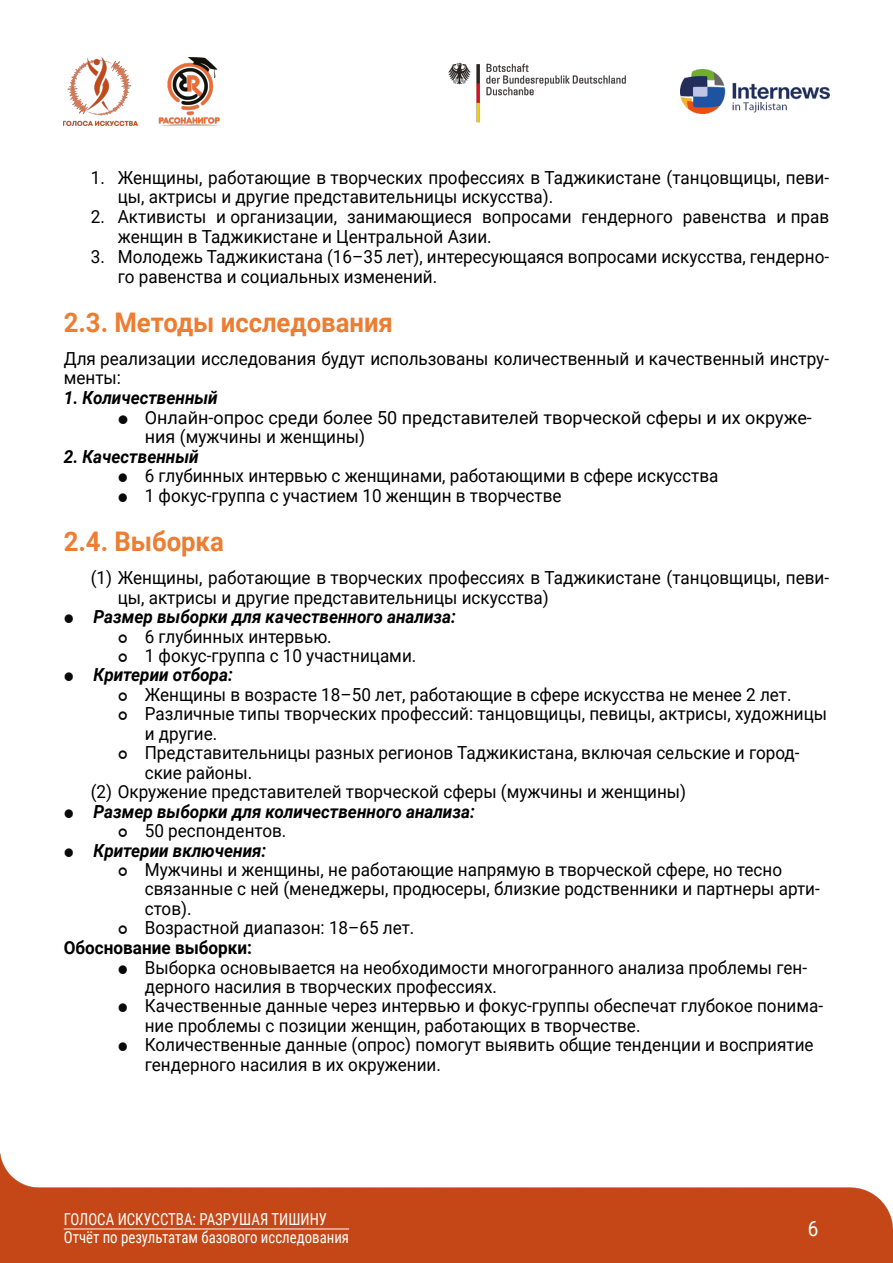
<style>
.page{position:relative;width:893px;height:1263px;background:#fff}
.page>*{position:absolute;margin:0;border:0;box-sizing:border-box;transform-origin:0 0}
.t1{font:700 27px "Roboto";color:#ed7d31;scale:.95 1}
.t2{font:21px "Roboto";color:#fff;scale:.9 1}
.t3{font:18px/19.4px "Roboto";color:#000;scale:.95 1}
.t4{font:italic 700 18px "Roboto";color:#000;scale:.95 1}
.t5{font:18px/19.5px "Roboto";color:#000}
.t6{font:700 18px "Roboto";color:#000;scale:.95 1}
.t7{font:16.5px/17.9px "Roboto Condensed";color:#fff;scale:.9 1}
</style>
<div class="page">
<img style="left:0;top:1153px;width:893px;height:110px">
<hr style="left:64px;top:1228px;width:285px;height:1px;background:#fff">
<img style="left:448px;top:62px;width:178px;height:61px">
<img style="left:681px;top:69px;width:148px;height:45px">
<img style="left:158px;top:57px;width:62px;height:69px">
<img style="left:64px;top:58px;width:73px;height:67px">
<p class="t3" style="left:118px;top:167px;width:750px;line-height:19.8px;text-indent:-27px">1. Женщины, работающие в творческих профессиях в Таджикистане (танцовщицы, певи&shy;цы, актрисы и другие представительницы искусства).</p>
<p class="t3" style="left:118px;top:206px;width:750px;line-height:19.8px;text-indent:-27px">2. Активисты и организации, занимающиеся вопросами гендерного равенства и прав женщин в Таджикистане и Центральной Азии.</p>
<p class="t3" style="left:118px;top:246px;width:750px;line-height:19.8px;text-indent:-27px">3. Молодежь Таджикистана (16–35 лет), интересующаяся вопросами искусства, гендерно&shy;го равенства и социальных изменений.</p>
<h1 class="t1" style="left:64px;top:304px;width:348px">2.3. Методы исследования</h1>
<p class="t3" style="left:64px;top:348px;width:807px;line-height:19.8px">Для реализации исследования будут использованы количественный и качественный инстру&shy;менты:</p>
<p class="t4" style="left:64px;top:385px;width:164px">1. Количественный</p>
<p class="t5" style="left:145px;top:407px;width:669px">Онлайн-опрос среди более 50 представителей творческой сферы и их окруже&shy;ния (мужчины и женщины)</p>
<p class="t4" style="left:64px;top:444px;width:143px">2. Качественный</p>
<p class="t3" style="left:145px;top:466px;width:605px">6 глубинных интервью с женщинами, работающими в сфере искусства<br>1 фокус-группа с участием 10 женщин в творчестве</p>
<h1 class="t1" style="left:64px;top:523px;width:170px">2.4. Выборка</h1>
<p class="t3" style="left:118px;top:567px;width:750px;line-height:19.8px;text-indent:-27px">(1) Женщины, работающие в творческих профессиях в Таджикистане (танцовщицы, певи&shy;цы, актрисы и другие представительницы искусства)</p>
<p class="t4" style="left:94px;top:604px;width:383px">Размер выборки для качественного анализа:</p>
<p class="t3" style="left:145px;top:626px;width:287px">6 глубинных интервью.<br>1 фокус-группа с 10 участницами.</p>
<p class="t4" style="left:94px;top:662px;width:148px">Критерии отбора:</p>
<p class="t3" style="left:145px;top:684px;width:682px">Женщины в возрасте 18–50 лет, работающие в сфере искусства не менее 2 лет.</p>
<p class="t3" style="left:145px;top:703px;width:720px">Различные типы творческих профессий: танцовщицы, певицы, актрисы, художницы</p>
<p class="t3" style="left:145px;top:723px;width:78px">и другие.</p>
<p class="t3" style="left:145px;top:742px;width:691px">Представительницы разных регионов Таджикистана, включая сельские и город-</p>
<p class="t3" style="left:145px;top:762px;width:115px">ские районы.</p>
<p class="t3" style="left:91px;top:781px;width:628px">(2) Окружение представителей творческой сферы (мужчины и женщины)</p>
<p class="t4" style="left:94px;top:799px;width:403px">Размер выборки для количественного анализа:</p>
<p class="t3" style="left:145px;top:820px;width:151px">50 респондентов.</p>
<p class="t4" style="left:94px;top:837px;width:183px">Критерии включения:</p>
<p class="t3" style="left:145px;top:859px;width:712px">Мужчины и женщины, не работающие напрямую в творческой сфере, но тесно связанные с ней (менеджеры, продюсеры, близкие родственники и партнеры арти&shy;стов).<br>Возрастной диапазон: 18–65 лет.</p>
<p class="t6" style="left:64px;top:935px;width:200px">Обоснование выборки:</p>
<p class="t3" style="left:145px;top:957px;width:716px">Выборка основывается на необходимости многогранного анализа проблемы ген&shy;дерного насилия в творческих профессиях.<br>Качественные данные через интервью и фокус-группы обеспечат глубокое понима&shy;ние проблемы с позиции женщин, работающих в творчестве.<br>Количественные данные (опрос) помогут выявить общие тенденции и восприятие гендерного насилия в их окружении.</p>
<p class="t7" style="left:64px;top:1210px;width:318px">ГОЛОСА ИСКУССТВА: РАЗРУШАЯ ТИШИНУ<br>Отчёт по результатам базового исследования</p>
<p class="t2" style="left:808px;top:1214px;width:13px">6</p>
</div>
